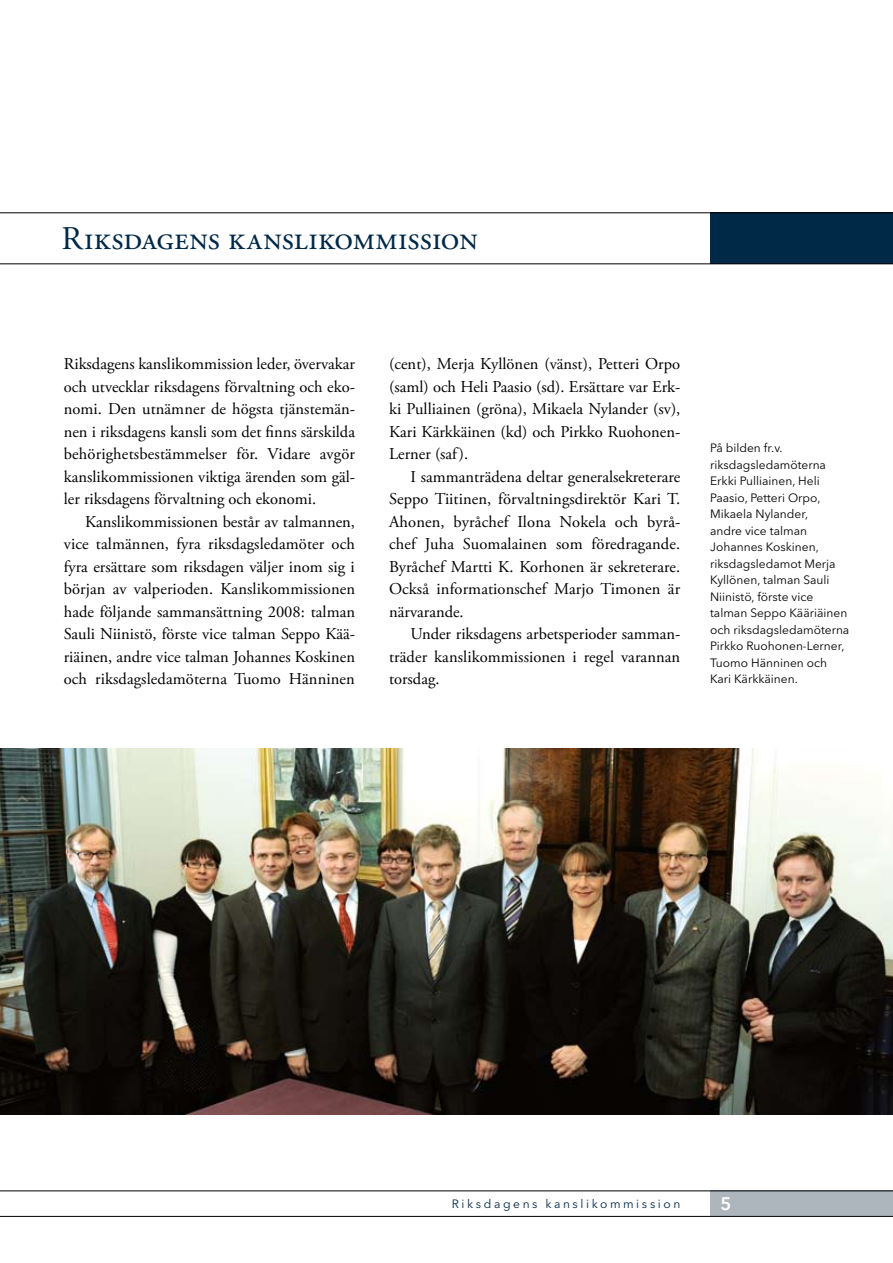
<style>
.page{position:relative;width:893px;height:1263px;background:#fff}
.page>*{position:absolute;margin:0;border:0;box-sizing:border-box;transform-origin:0 0}
.t1{font:33px "Adobe Garamond Pro";color:#002847}
.t2{font:600 18px "Avenir Next LT Pro";color:#fff}
.t3{font:16.5px/22.5px "Adobe Garamond Pro";letter-spacing:-.02em;color:#000;text-align:justify}
.t4{font:12px/16.5px "Avenir Next LT Pro";color:#000}
.t5{font:12px "Avenir Next LT Pro";letter-spacing:.215em;color:#002847}
</style>
<div class="page">
<div style="left:710px;top:213px;width:183px;height:51px;background:#002847"></div>
<hr style="left:0;top:213px;width:893px;height:1px;background:#000">
<hr style="left:0;top:264px;width:893px;height:1px;background:#000">
<div style="left:710px;top:1191px;width:183px;height:25px;background:#aeb6bd"></div>
<hr style="left:0;top:1190px;width:893px;height:1px;background:#000">
<hr style="left:0;top:1216px;width:893px;height:1px;background:#000">
<img style="left:0;top:748px;width:893px;height:366px">
<h1 class="t1" style="left:61px;top:219px;width:418px">Riksdagens kanslikommission</h1>
<p class="t3" style="left:64px;top:353px;width:293px">Riksdagens kanslikommission leder, övervakar och utvecklar riksdagens förvaltning och eko&shy;nomi. Den utnämner de högsta tjänstemän&shy;nen i riksdagens kansli som det finns särskilda behörighetsbestämmelser för. Vidare avgör kanslikommissionen viktiga ärenden som gäl&shy;ler riksdagens förvaltning och ekonomi.</p>
<p class="t3" style="left:64px;top:511px;width:293px;text-indent:21px">Kanslikommissionen består av talmannen, vice talmännen, fyra riksdagsledamöter och fyra ersättare som riksdagen väljer inom sig i början av valperioden. Kanslikommissionen hade följande sammansättning 2008: talman Sauli Niinistö, förste vice talman Seppo Kää&shy;riäinen, andre vice talman Johannes Koskinen och riksdagsledamöterna Tuomo Hänninen</p>
<p class="t3" style="left:389px;top:353px;width:293px">(cent), Merja Kyllönen (vänst), Petteri Orpo (saml) och Heli Paasio (sd). Ersättare var Erk&shy;ki Pulliainen (gröna), Mikaela Nylander (sv), Kari Kärkkäinen (kd) och Pirkko Ruohonen-Lerner (saf).</p>
<p class="t3" style="left:389px;top:466px;width:293px;text-indent:21px">I sammanträdena deltar generalsekreterare Seppo Tiitinen, förvaltningsdirektör Kari T.<br>Ahonen, byråchef Ilona Nokela och byrå&shy;chef Juha Suomalainen som föredragande.<br>Byråchef Martti K. Korhonen är sekreterare.<br>Också informationschef Marjo Timonen är närvarande.</p>
<p class="t3" style="left:389px;top:623px;width:293px;text-indent:21px">Under riksdagens arbetsperioder samman&shy;träder kanslikommissionen i regel varannan torsdag.</p>
<p class="t4" style="left:710px;top:440px;width:141px">På bilden fr.v. riksdagsledamöterna<br>Erkki Pulliainen, Heli<br>Paasio, Petteri Orpo,<br>Mikaela Nylander,<br>andre vice talman<br>Johannes Koskinen, riksdagsledamot Merja<br>Kyllönen, talman Sauli<br>Niinistö, förste vice talman Seppo Kääriäinen och riksdagsledamöterna<br>Pirkko Ruohonen-Lerner,<br>Tuomo Hänninen och<br>Kari Kärkkäinen.</p>
<p class="t5" style="left:452px;top:1196px;width:230px">Riksdagens kanslikommission</p>
<p class="t2" style="left:721px;top:1193px;width:12px">5</p>
</div>
